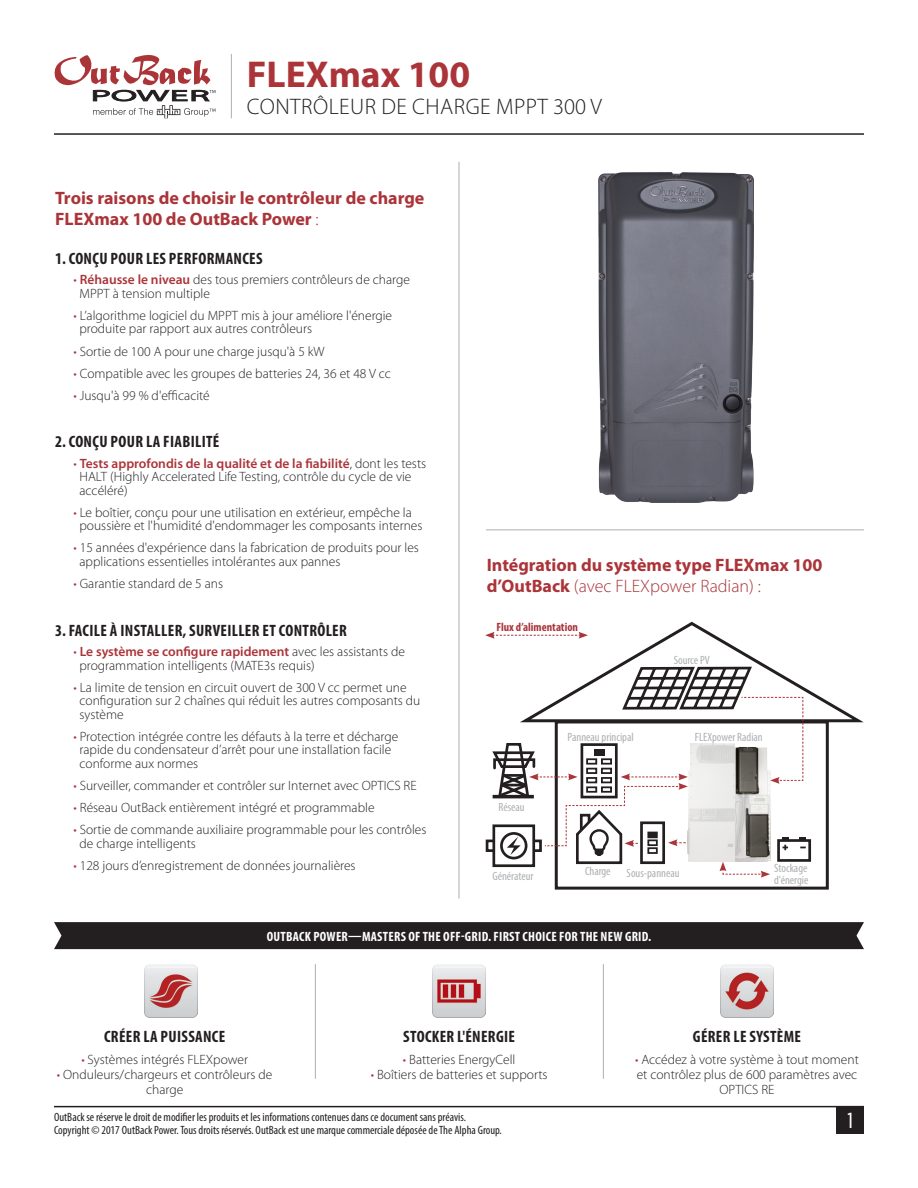
<style>
.page{position:relative;width:918px;height:1188px;background:#fff}
.page>*{position:absolute;margin:0;border:0;box-sizing:border-box;transform-origin:0 0}
.Product_Name{font:700 37.5px "Myriad Pro";color:#ab3439}
.t1{font:23.1px "Fairview";color:#fff}
.Product_Type{font:300 22.5px "Myriad Pro";letter-spacing:.02em;color:#231f20}
.Copy_Header{font:700 18px/21px "Myriad Pro";color:#ab3439}
.Copy_Subhead{font:700 condensed 16.5px "Myriad Pro";letter-spacing:.02em;color:#231f20}
.t2{font:300 13.5px/13.5px "Myriad Pro";color:#231f20}
.t3{font:700 condensed 13.5px "Myriad Pro";letter-spacing:.02em;color:#fff}
.t4{font:condensed 12px/12.8px "Myriad Pro";color:#231f20}
.t5{font:condensed 12px/12px "Myriad Pro";color:#aeafb3}
.t6{font:700 condensed 12px "Myriad Pro";color:#ab3439}
.s1{font-weight:300}
.s2{color:#ab3439}
.s3{font-weight:600;color:#ab3439}
</style>
<div class="page">
<hr style="left:54px;top:1106px;width:810px;height:1px;background:#231f20">
<div style="left:836px;top:1106px;width:28px;height:28px;background:#231f20"></div>
<hr style="left:315px;top:964px;width:1px;height:115px;background:#aeafb3">
<hr style="left:603px;top:964px;width:1px;height:115px;background:#aeafb3">
<img style="left:144px;top:964px;width:54px;height:53px">
<img style="left:720px;top:964px;width:54px;height:53px">
<img style="left:432px;top:964px;width:53px;height:53px">
<svg style="left:54px;top:55px;width:161px;height:63px"></svg>
<hr style="left:54px;top:133px;width:810px;height:2px;background:#231f20">
<hr style="left:231px;top:54px;width:1px;height:64px;background:#aeafb3">
<hr style="left:459px;top:162px;width:1px;height:737px;background:#aeafb3">
<div style="left:54px;top:922px;width:810px;height:27px;background:#231f20"></div>
<hr style="left:486px;top:529px;width:378px;height:1px;background:#aeafb3">
<div style="left:555px;top:720px;width:274px;height:170px;border:3px solid #231f20"></div>
<svg style="left:485px;top:621px;width:379px;height:257px"></svg>
<img style="left:598px;top:172px;width:156px;height:330px">
<p class="Product_Name" style="left:247px;top:53px;width:225px">FLEXmax 100</p>
<p class="Product_Type" style="left:247px;top:93px;width:357px">CONTRÔLEUR DE CHARGE MPPT 300 V</p>
<p class="Copy_Header" style="left:55px;top:188px;width:371px">Trois raisons de choisir le contrôleur de charge<br>FLEXmax 100 de OutBack Power <span class="s1">:</span></p>
<p class="Copy_Subhead" style="left:55px;top:248px;width:209px">1. CONÇU POUR LES PERFORMANCES</p>
<p class="t2" style="left:80px;top:273px;width:332px;text-indent:-6px"><span class="s2">•</span> <span class="s3">Réhausse le niveau</span> des tous premiers contrôleurs de charge<br>MPPT à tension multiple</p>
<p class="t2" style="left:80px;top:309px;width:314px;text-indent:-6px"><span class="s2">•</span> L’algorithme logiciel du MPPT mis à jour améliore l'énergie produite par rapport aux autres contrôleurs</p>
<p class="t2" style="left:74px;top:344px;width:253px"><span class="s2">•</span> Sortie de 100 A pour une charge jusqu'à 5 kW</p>
<p class="t2" style="left:74px;top:366px;width:319px"><span class="s2">•</span> Compatible avec les groupes de batteries 24, 36 et 48 V cc</p>
<p class="t2" style="left:74px;top:388px;width:138px"><span class="s2">•</span> Jusqu'à 99 % d'efficacité</p>
<p class="Copy_Subhead" style="left:55px;top:432px;width:166px">2. CONÇU POUR LA FIABILITÉ</p>
<p class="t2" style="left:80px;top:456px;width:348px;text-indent:-6px"><span class="s2">•</span> <span class="s3">Tests approfondis de la qualité et de la fiabilité</span>, dont les tests<br>HALT (Highly Accelerated Life Testing, contrôle du cycle de vie accéléré)</p>
<p class="t2" style="left:80px;top:505px;width:345px;text-indent:-6px"><span class="s2">•</span> Le boîtier, conçu pour une utilisation en extérieur, empêche la poussière et l'humidité d'endommager les composants internes</p>
<p class="t2" style="left:80px;top:541px;width:341px;text-indent:-6px"><span class="s2">•</span> 15 années d'expérience dans la fabrication de produits pour les applications essentielles intolérantes aux pannes</p>
<p class="t2" style="left:74px;top:577px;width:151px"><span class="s2">•</span> Garantie standard de 5 ans</p>
<p class="Copy_Subhead" style="left:55px;top:620px;width:293px">3. FACILE À INSTALLER, SURVEILLER ET CONTRÔLER</p>
<p class="t2" style="left:80px;top:645px;width:327px;text-indent:-6px"><span class="s2">•</span> <span class="s3">Le système se configure rapidement</span> avec les assistants de programmation intelligents (MATE3s requis)</p>
<p class="t2" style="left:80px;top:680px;width:342px;text-indent:-6px"><span class="s2">•</span> La limite de tension en circuit ouvert de 300 V cc permet une configuration sur 2 chaînes qui réduit les autres composants du système</p>
<p class="t2" style="left:80px;top:729px;width:320px;text-indent:-6px"><span class="s2">•</span> Protection intégrée contre les défauts à la terre et décharge rapide du condensateur d’arrêt pour une installation facile conforme aux normes</p>
<p class="t2" style="left:74px;top:779px;width:345px"><span class="s2">•</span> Surveiller, commander et contrôler sur Internet avec OPTICS RE</p>
<p class="t2" style="left:74px;top:801px;width:303px"><span class="s2">•</span> Réseau OutBack entièrement intégré et programmable</p>
<p class="t2" style="left:80px;top:823px;width:348px;text-indent:-6px"><span class="s2">•</span> Sortie de commande auxiliaire programmable pour les contrôles de charge intelligents</p>
<p class="t2" style="left:74px;top:858px;width:284px"><span class="s2">•</span> 128 jours d’enregistrement de données journalières</p>
<p class="Copy_Header" style="left:487px;top:554px;width:337px">Intégration du système type FLEXmax 100 d’OutBack <span class="s1">(avec FLEXpower Radian) :</span></p>
<p class="t6" style="left:496px;top:619px;width:83px">Flux d’alimentation</p>
<p class="t5" style="left:674px;top:654px;width:38px">Source PV</p>
<p class="t5" style="left:498px;top:801px;width:28px">Réseau</p>
<p class="t5" style="left:568px;top:731px;width:68px">Panneau principal</p>
<p class="t5" style="left:695px;top:731px;width:69px">FLEXpower Radian</p>
<p class="t5" style="left:585px;top:864px;width:27px">Charge</p>
<p class="t5" style="left:774px;top:862px;width:36px">Stockage d'énergie</p>
<p class="t5" style="left:492px;top:870px;width:43px">Générateur</p>
<p class="t5" style="left:627px;top:867px;width:54px">Sous-panneau</p>
<p class="t3" style="left:267px;top:928px;width:386px">OUTBACK POWER—MASTERS OF THE OFF-GRID. FIRST CHOICE FOR THE NEW GRID.</p>
<p class="Copy_Subhead" style="left:104px;top:1026px;width:123px">CRÉER LA PUISSANCE</p>
<p class="t2" style="left:81px;top:1053px;width:168px"><span class="s2">•</span> Systèmes intégrés FLEXpower</p>
<p class="t2" style="left:57px;top:1067px;width:217px;line-height:15px;text-align:center"><span class="s2">•</span> Onduleurs/chargeurs et contrôleurs de charge</p>
<p class="Copy_Subhead" style="left:403px;top:1026px;width:113px">STOCKER L'ÉNERGIE</p>
<p class="t2" style="left:403px;top:1053px;width:114px"><span class="s2">•</span> Batteries EnergyCell</p>
<p class="t2" style="left:371px;top:1068px;width:178px"><span class="s2">•</span> Boîtiers de batteries et supports</p>
<p class="t4" style="left:54px;top:1110px;width:449px">OutBack se réserve le droit de modifier les produits et les informations contenues dans ce document sans préavis.<br>Copyright © 2017 OutBack Power. Tous droits réservés. OutBack est une marque commerciale déposée de The Alpha Group.</p>
<p class="Copy_Subhead" style="left:693px;top:1026px;width:110px">GÉRER LE SYSTÈME</p>
<p class="t2" style="left:635px;top:1052px;width:225px;line-height:15px;text-align:center"><span class="s2">•</span> Accédez à votre système à tout moment et contrôlez plus de 600 paramètres avec<br>OPTICS RE</p>
<p class="t1" style="left:848px;top:1109px;width:6px">1</p>
</div>
